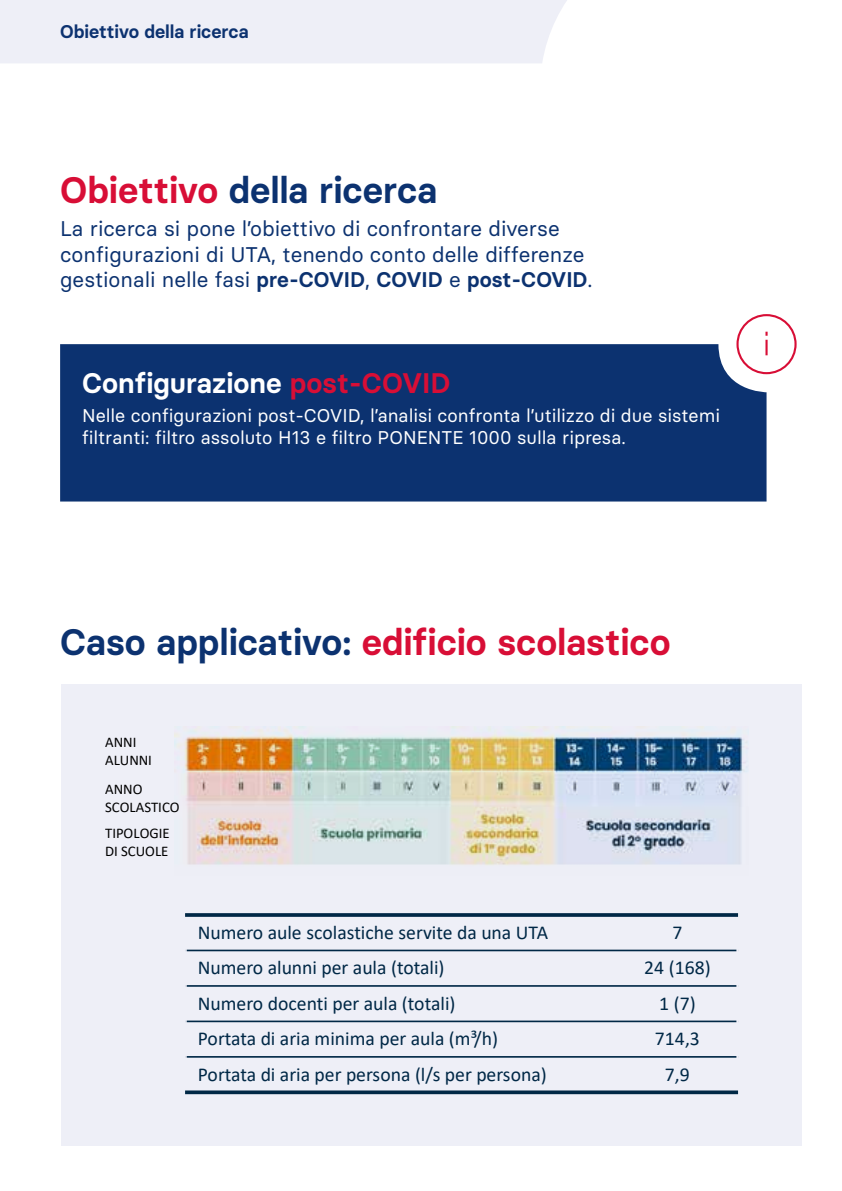
<style>
.page{position:relative;width:842px;height:1191px;background:#fff}
.page>*{position:absolute;margin:0;border:0;box-sizing:border-box;transform-origin:0 0}
.t1{font:600 36.8px "Basier Circle";color:#d80e36}
.t2{font:600 36.8px "Basier Circle";color:#0c3270}
.t3{font:600 28.2px "Basier Circle";color:#fff}
.t4{font:21.2px/25.4px "Basier Circle";color:#0c3270}
.t5{font:19.6px "Calibri";color:#002b49}
.t6{font:18.4px/21.2px "Basier Circle";color:#fff}
.t7{font:600 18.4px "Basier Circle";color:#0c3270}
.t8{font:14.8px/18px "Calibri";letter-spacing:-.005em;color:#000}
.s1{color:#d80e36}
.s2{font-weight:600}
.s3{color:#0c3270}
</style>
<div class="page">
<div style="left:61px;top:684px;width:741px;height:461px;background:#eeeff7"></div>
<div style="left:0;top:0;width:567px;height:63px;background:#eeeff7"></div>
<div style="left:60px;top:344px;width:706px;height:157px;background:#0c3270"></div>
<div style="left:736px;top:314px;width:61px;height:60px;border:2px solid #d80e36;border-radius:50%"></div>
<hr style="left:765px;top:340px;width:3px;height:15px;background:#d80e36">
<svg style="left:765px;top:332px;width:3px;height:4px"></svg>
<img style="left:175px;top:726px;width:572px;height:139px">
<hr style="left:617px;top:913px;width:1px;height:181px;background:#fff">
<hr style="left:185px;top:949px;width:553px;height:2px;background:#002b49">
<hr style="left:185px;top:985px;width:553px;height:1px;background:#002b49">
<hr style="left:185px;top:1020px;width:553px;height:2px;background:#002b49">
<hr style="left:185px;top:1056px;width:553px;height:1px;background:#002b49">
<hr style="left:185px;top:913px;width:2px;height:181px;background:#fff">
<hr style="left:736px;top:913px;width:2px;height:181px;background:#fff">
<svg style="left:185px;top:913px;width:553px;height:4px;background:#113653"></svg>
<svg style="left:185px;top:1090px;width:553px;height:4px;background:#1d405b"></svg>
<p class="t7" style="left:60px;top:20px;width:190px">Obiettivo della ricerca</p>
<h1 class="t2" style="left:60px;top:167px;width:379px"><span class="s1">Obiettivo</span> della ricerca</h1>
<p class="t4" style="left:60px;top:216px;width:534px">La ricerca si pone l’obiettivo di confrontare diverse configurazioni di UTA, tenendo conto delle differenze gestionali nelle fasi <span class="s2">pre-COVID</span>, <span class="s2">COVID</span> e <span class="s2">post-COVID</span>.</p>
<h2 class="t3" style="left:82px;top:365px;width:370px">Configurazione <span class="s1">post-COVID</span></h2>
<p class="t6" style="left:82px;top:405px;width:639px">Nelle configurazioni post-COVID, l’analisi confronta l’utilizzo di due sistemi filtranti: filtro assoluto H13 e filtro PONENTE 1000 sulla ripresa.</p>
<h1 class="t1" style="left:60px;top:619px;width:612px"><span class="s3">Caso applicativo:</span> edificio scolastico</h1>
<p class="t8" style="left:105px;top:732px;width:48px">ANNI<br>ALUNNI</p>
<p class="t8" style="left:105px;top:779px;width:76px">ANNO<br>SCOLASTICO</p>
<p class="t8" style="left:105px;top:823px;width:66px">TIPOLOGIE<br>DI SCUOLE</p>
<p class="t5" style="left:198px;top:919px;width:352px">Numero aule scolastiche servite da una UTA</p>
<p class="t5" style="left:672px;top:919px;width:11px">7</p>
<p class="t5" style="left:198px;top:954px;width:248px">Numero alunni per aula (totali)</p>
<p class="t5" style="left:644px;top:954px;width:68px">24 (168)</p>
<p class="t5" style="left:198px;top:989px;width:259px">Numero docenti per aula (totali)</p>
<p class="t5" style="left:659px;top:989px;width:38px">1 (7)</p>
<p class="t5" style="left:198px;top:1024px;width:302px">Portata di aria minima per aula (m³/h)</p>
<p class="t5" style="left:655px;top:1024px;width:47px">714,3</p>
<p class="t5" style="left:198px;top:1061px;width:351px">Portata di aria per persona (l/s per persona)</p>
<p class="t5" style="left:665px;top:1061px;width:26px">7,9</p>
</div>
